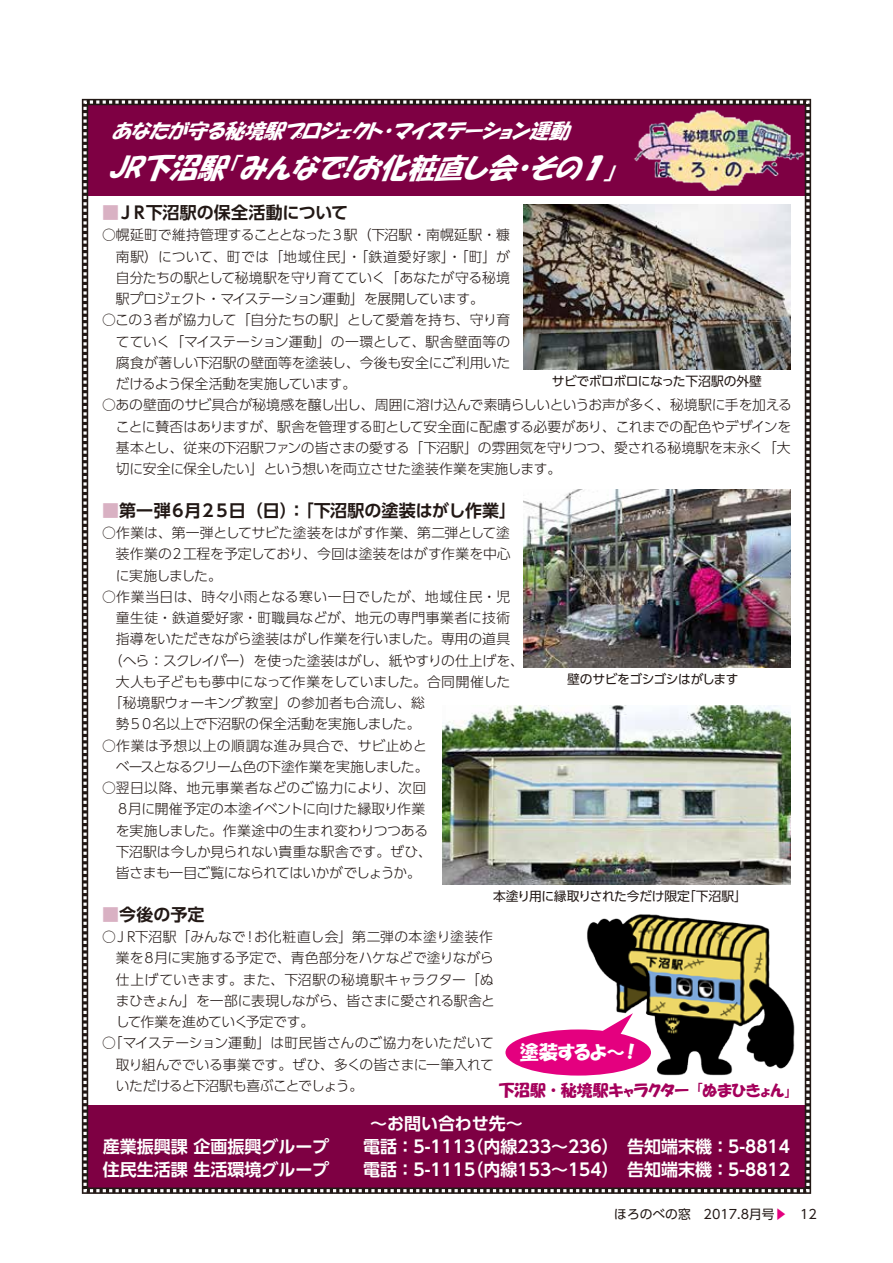
<style>
.page{position:relative;width:893px;height:1263px;background:#fff}
.page>*{position:absolute;margin:0;border:0;box-sizing:border-box;transform-origin:0 0}
.t1{font:italic 27.9px "HGP Soei Kakupoptai";color:#fff}
.t2{font:italic 19.95px "HGP Soei Kakupoptai";color:#fff}
.t3{font:19.2px "HGP Soei Kakupoptai";letter-spacing:-.01em;color:#fff}
.t4{font:700 16.95px/23.4px "UD Shin Go Pr 6 De";color:#fff;text-align:center}
.t5{font:700 16.95px "UD Shin Go Pr 6 De";letter-spacing:-.01em;color:#221815}
.t6{font:15.9px "HGP Soei Kakupoptai";letter-spacing:-.005em;color:#a4005b}
.t7{font:300 13.8px/21.3px "UD Shin Go Pr 6";letter-spacing:-.015em;color:#221815;text-align:justify}
.t8{font:300 13.8px "UD Shin Go Pr 6";letter-spacing:.03em;color:#221815}
.t9{font:300 13.8px "UD Shin Go Pr 6";letter-spacing:-.045em;color:#221815}
.t10{font:12.75px "UD Shin Go Pr 6";letter-spacing:-.015em;color:#221815}
.t11{font:12.75px "UD Shin Go Pr 6";letter-spacing:-.04em;color:#221815}
.s1{color:#d9b1c3}
.s2{color:#e4007f}
</style>
<div class="page">
<img style="left:82px;top:99px;width:729px;height:1095px">
<h2 class="t2" style="left:112px;top:121px;width:466px">あなたが守る秘境駅プロジェクト・マイステーション運動</h2>
<h1 class="t1" style="left:108px;top:154px;width:519px">JR下沼駅「みんなで!お化粧直し会・その１」</h1>
<p class="t5" style="left:102px;top:199px;width:248px"><span class="s1">■</span>ＪＲ下沼駅の保全活動について</p>
<p class="t7" style="left:116px;top:224px;width:396px;text-indent:-14px">○幌延町で維持管理することとなった3駅（下沼駅・南幌延駅・糠南駅）について、町では「地域住民」・「鉄道愛好家」・「町」が自分たちの駅として秘境駅を守り育てていく「あなたが守る秘境駅プロジェクト・マイステーション運動」を展開しています。</p>
<p class="t7" style="left:116px;top:309px;width:396px;text-indent:-14px">○この３者が協力して「自分たちの駅」として愛着を持ち、守り育てていく「マイステーション運動」の一環として、駅舎壁面等の腐食が著しい下沼駅の壁面等を塗装し、今後も安全にご利用いただけるよう保全活動を実施しています。</p>
<p class="t7" style="left:116px;top:394px;width:677px;text-indent:-14px">○あの壁面のサビ具合が秘境感を醸し出し、周囲に溶け込んで素晴らしいというお声が多く、秘境駅に手を加えることに賛否はありますが、駅舎を管理する町として安全面に配慮する必要があり、これまでの配色やデザインを基本とし、従来の下沼駅ファンの皆さまの愛する「下沼駅」の雰囲気を守りつつ、愛される秘境駅を末永く「大切に安全に保全したい」という想いを両立させた塗装作業を実施します。</p>
<p class="t5" style="left:102px;top:496px;width:416px"><span class="s1">■</span>第一弾６月２５日（日）：「下沼駅の塗装はがし作業」</p>
<p class="t7" style="left:116px;top:522px;width:396px;text-indent:-14px">○作業は、第一弾としてサビた塗装をはがす作業、第二弾として塗装作業の２工程を予定しており、今回は塗装をはがす作業を中心に実施しました。</p>
<p class="t8" style="left:102px;top:585px;width:410px">○作業当日は、時々小雨となる寒い一日でしたが、地域住民・児</p>
<p class="t8" style="left:116px;top:607px;width:396px">童生徒・鉄道愛好家・町職員などが、地元の専門事業者に技術</p>
<p class="t7" style="left:116px;top:628px;width:396px">指導をいただきながら塗装はがし作業を行いました。専用の道具</p>
<p class="t9" style="left:109px;top:649px;width:416px">（へら：スクレイパー）を使った塗装はがし、紙やすりの仕上げを、</p>
<p class="t7" style="left:116px;top:670px;width:396px">大人も子どもも夢中になって作業をしていました。合同開催した</p>
<p class="t7" style="left:109px;top:692px;width:318px">「秘境駅ウォーキング教室」の参加者も合流し、総</p>
<p class="t7" style="left:116px;top:713px;width:306px">勢５０名以上で下沼駅の保全活動を実施しました。</p>
<p class="t7" style="left:102px;top:734px;width:328px;text-align:right">○作業は予想以上の順調な進み具合で、サビ止めとベースとなるクリーム色の下塗作業を実施しました。</p>
<p class="t7" style="left:116px;top:777px;width:318px;text-align:left;text-indent:-14px">○翌日以降、地元事業者などのご協力により、次回<br>８月に開催予定の本塗イベントに向けた縁取り作業を実施しました。作業途中の生まれ変わりつつある下沼駅は今しか見られない貴重な駅舎です。ぜひ、皆さまも一目ご覧になられてはいかがでしょうか。</p>
<p class="t5" style="left:102px;top:900px;width:104px"><span class="s1">■</span>今後の予定</p>
<p class="t7" style="left:116px;top:926px;width:381px;text-align:left;text-indent:-14px">○ＪＲ下沼駅「みんなで！お化粧直し会」第二弾の本塗り塗装作業を８月に実施する予定で、青色部分をハケなどで塗りながら仕上げていきます。また、下沼駅の秘境駅キャラクター「ぬまひきょん」を一部に表現しながら、皆さまに愛される駅舎として作業を進めていく予定です。</p>
<p class="t7" style="left:116px;top:1032px;width:379px;text-indent:-14px">○「マイステーション運動」は町民皆さんのご協力をいただいて取り組んででいる事業です。ぜひ、多くの皆さまに一筆入れていただけると下沼駅も喜ぶことでしょう。</p>
<p class="t10" style="left:552px;top:371px;width:212px">サビでボロボロになった下沼駅の外壁</p>
<p class="t11" style="left:567px;top:669px;width:173px">壁のサビをゴシゴシはがします</p>
<p class="t10" style="left:493px;top:886px;width:255px">本塗り用に縁取りされた今だけ限定「下沼駅」</p>
<h3 class="t3" style="left:520px;top:1042px;width:122px">塗装するよ～！</h3>
<p class="t6" style="left:499px;top:1082px;width:294px">下沼駅・秘境駅キャラクター「ぬまひきょん」</p>
<p class="t4" style="left:103px;top:1111px;width:689px">～お問い合わせ先～<br>産業振興課 企画振興グループ　　電話 ：5-1113（内線233～236）　告知端末機 ：5-8814住民生活課 生活環境グループ　　電話 ：5-1115（内線153～154）　告知端末機 ：5-8812</p>
<p class="t10" style="left:614px;top:1204px;width:204px">ほろのべの窓　2017.8月号<span class="s2">▶</span>　12</p>
</div>
